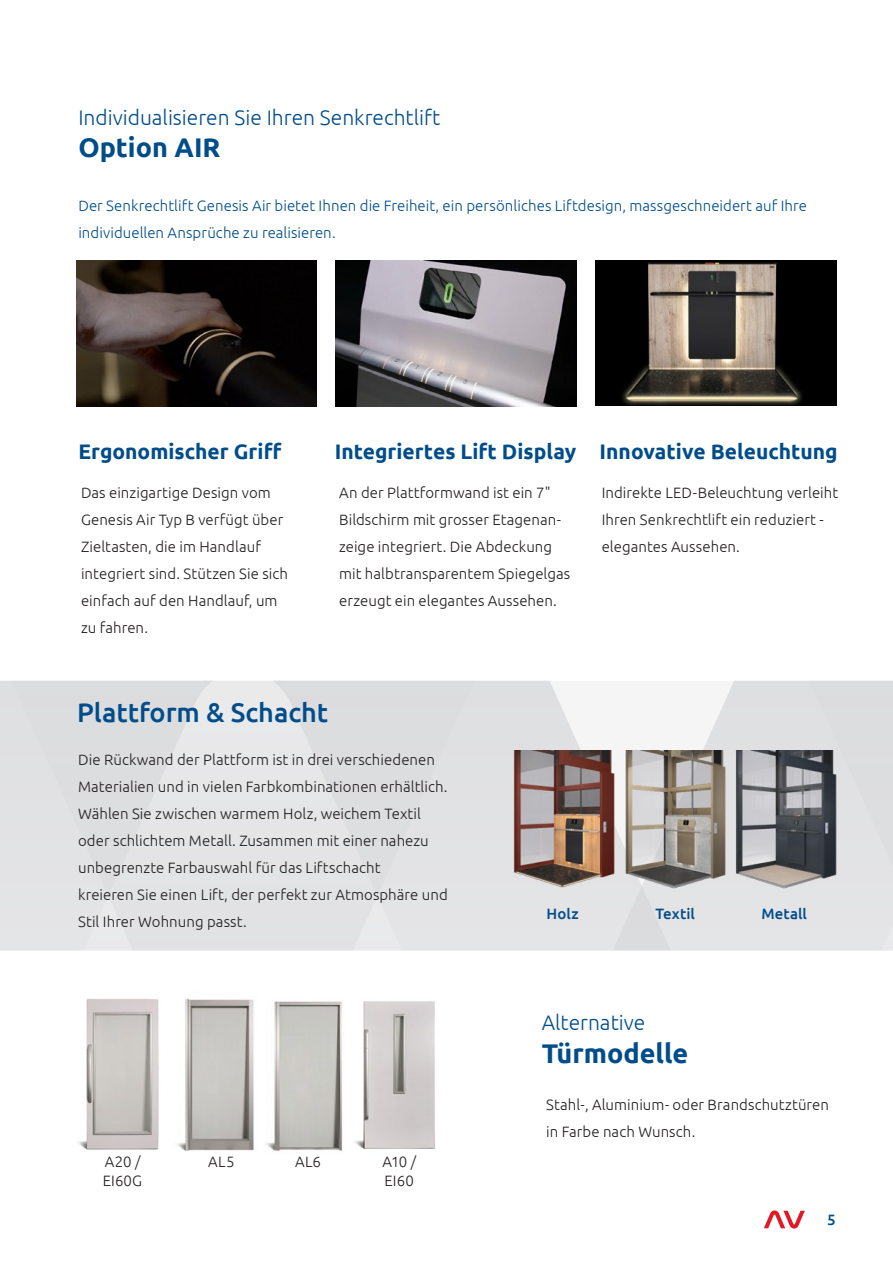
<style>
.page{position:relative;width:893px;height:1263px;background:#fff}
.page>*{position:absolute;margin:0;border:0;box-sizing:border-box;transform-origin:0 0}
.t1{font:700 27px "Ubuntu";color:#014d8a}
.t2{font:500 27px "Ubuntu";color:#014d8a}
.GAR_Subheadline_11{font:700 21px "Ubuntu";color:#014d8a}
.t3{font:300 21px "Ubuntu";color:#014d8a}
.GAR_Subheadline_11-2{font:300 15px/27px "Ubuntu";letter-spacing:.005em;color:#231f20}
.GAR_Subheadline_11-3{font:300 15px/27px "Ubuntu";letter-spacing:.005em;color:#014d8a}
.GAR_Subheadline_11-4{font:500 15px "Ubuntu";letter-spacing:.01em;color:#014d8a}
</style>
<div class="page">
<svg style="left:764px;top:1210px;width:41px;height:18px"></svg>
<svg style="left:11px;top:681px;width:602px;height:269px;background:#e2e2e4"></svg>
<div style="left:84px;top:681px;width:390px;height:269px;background:#e2e2e4"></div>
<svg style="left:613px;top:681px;width:280px;height:269px"></svg>
<div style="left:809px;top:681px;width:84px;height:185px;background:#dddddf"></div>
<img style="left:496px;top:751px;width:121px;height:143px">
<img style="left:617px;top:751px;width:124px;height:149px">
<img style="left:725px;top:751px;width:124px;height:148px">
<img style="left:177px;top:998px;width:77px;height:153px">
<img style="left:355px;top:1001px;width:80px;height:148px">
<img style="left:266px;top:1001px;width:77px;height:150px">
<img style="left:77px;top:261px;width:240px;height:145px">
<img style="left:336px;top:261px;width:240px;height:145px">
<img style="left:595px;top:261px;width:242px;height:145px">
<img style="left:78px;top:998px;width:81px;height:152px">
<p class="t3" style="left:78px;top:105px;width:363px">Individualisieren Sie Ihren Senkrechtlift</p>
<p class="t1" style="left:78px;top:131px;width:144px">Option AIR</p>
<p class="GAR_Subheadline_11-3" style="left:78px;top:191px;width:730px">Der Senkrechtlift Genesis Air bietet Ihnen die Freiheit, ein persönliches Liftdesign, massgeschneidert auf Ihre individuellen Ansprüche zu realisieren.</p>
<p class="GAR_Subheadline_11" style="left:78px;top:439px;width:205px">Ergonomischer Griff</p>
<p class="GAR_Subheadline_11" style="left:335px;top:439px;width:243px">Integriertes Lift Display</p>
<p class="GAR_Subheadline_11" style="left:600px;top:439px;width:240px">Innovative Beleuchtung</p>
<p class="GAR_Subheadline_11-2" style="left:81px;top:478px;width:209px">Das einzigartige Design vom<br>Genesis Air Typ B verfügt über<br>Zieltasten, die im Handlauf integriert sind. Stützen Sie sich einfach auf den Handlauf, um zu fahren.</p>
<p class="GAR_Subheadline_11-2" style="left:339px;top:478px;width:232px">An der Plattformwand ist ein 7" Bildschirm mit grosser Etagenan&shy;zeige integriert. Die Abdeckung mit halbtransparentem Spiegelgas erzeugt ein elegantes Aussehen.</p>
<p class="GAR_Subheadline_11-2" style="left:602px;top:478px;width:238px">Indirekte LED-Beleuchtung verleiht<br>Ihren Senkrechtlift ein reduziert - elegantes Aussehen.</p>
<p class="t2" style="left:77px;top:695px;width:252px">Plattform &amp; Schacht</p>
<p class="GAR_Subheadline_11-2" style="left:78px;top:746px;width:371px">Die Rückwand der Plattform ist in drei verschiedenen Materialien und in vielen Farbkombinationen erhältlich.<br>Wählen Sie zwischen warmem Holz, weichem Textil oder schlichtem Metall. Zusammen mit einer nahezu unbegrenzte Farbauswahl für das Liftschacht<br>kreieren Sie einen Lift, der perfekt zur Atmosphäre und Stil Ihrer Wohnung passt.</p>
<p class="GAR_Subheadline_11-2" style="left:105px;top:1148px;width:37px">A20 /</p>
<p class="GAR_Subheadline_11-2" style="left:103px;top:1167px;width:41px">EI60G</p>
<p class="GAR_Subheadline_11-2" style="left:208px;top:1148px;width:28px">AL5</p>
<p class="GAR_Subheadline_11-2" style="left:295px;top:1148px;width:27px">AL6</p>
<p class="GAR_Subheadline_11-2" style="left:383px;top:1148px;width:35px">A10 /</p>
<p class="GAR_Subheadline_11-2" style="left:384px;top:1167px;width:31px">EI60</p>
<p class="GAR_Subheadline_11-4" style="left:547px;top:904px;width:34px">Holz</p>
<p class="GAR_Subheadline_11-4" style="left:655px;top:904px;width:41px">Textil</p>
<p class="GAR_Subheadline_11-4" style="left:761px;top:904px;width:47px">Metall</p>
<p class="t3" style="left:542px;top:1010px;width:105px">Alternative</p>
<p class="t1" style="left:542px;top:1036px;width:148px">Türmodelle</p>
<p class="GAR_Subheadline_11-2" style="left:546px;top:1091px;width:284px">Stahl-, Aluminium- oder Brandschutztüren in Farbe nach Wunsch.</p>
<p class="GAR_Subheadline_11-4" style="left:827px;top:1210px;width:10px">5</p>
</div>
